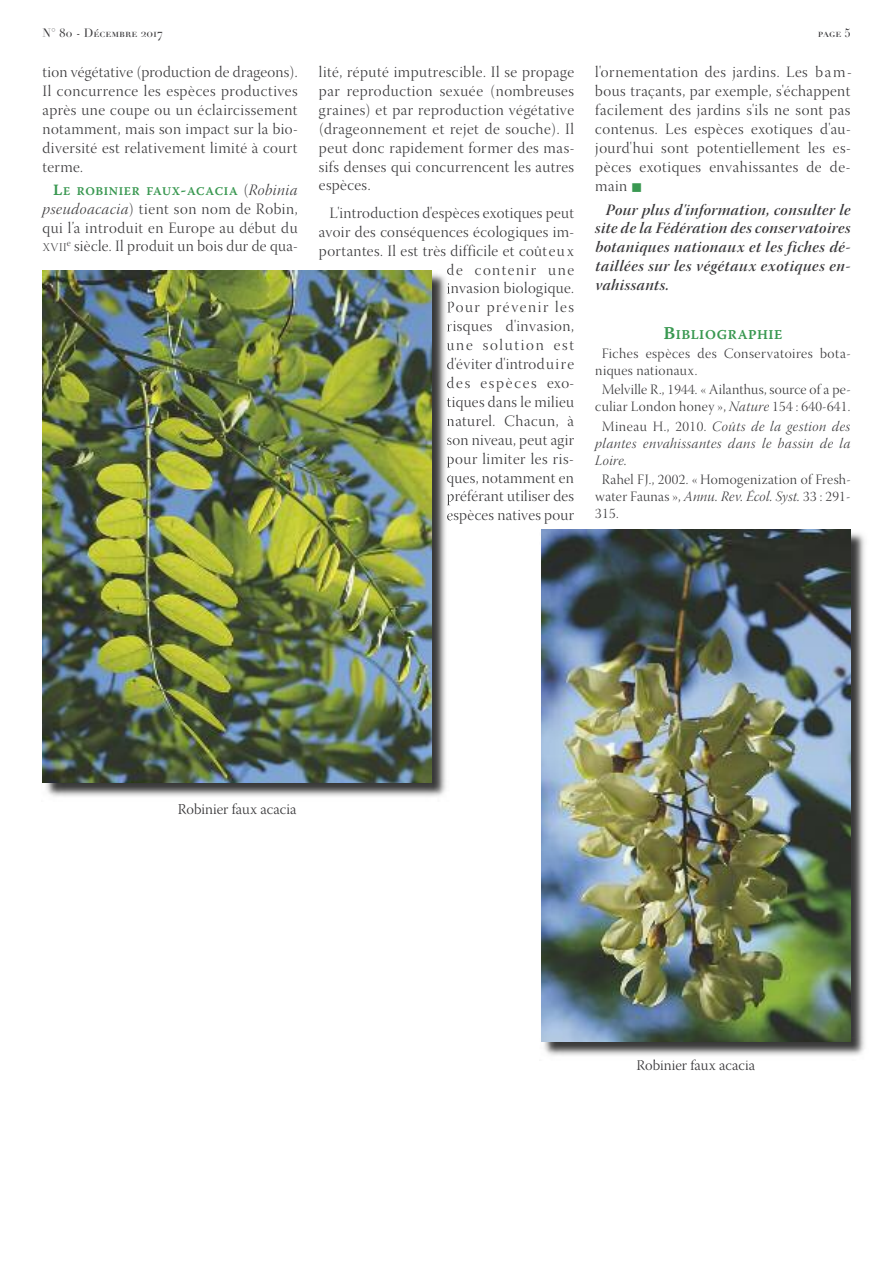
<style>
.page{position:relative;width:893px;height:1263px;background:#fff}
.page>*{position:absolute;margin:0;border:0;box-sizing:border-box;transform-origin:0 0}
.t1{font:15.75px/18.9px "Warnock Pro Light Disp";letter-spacing:.025em;color:#39383a;text-align:justify}
.t2{font:15.75px/18.9px "Warnock Pro Semibold It Disp";letter-spacing:.03em;color:#39383a;text-align:justify}
.t3{font:15px "Warnock Pro Light Subh";color:#39383a}
.t4{font:14.25px/17.1px "Warnock Pro Light Disp";letter-spacing:.025em;color:#39383a}
.t5{font:14.25px/17.1px "Warnock Pro Light It Disp";letter-spacing:.035em;color:#39383a;text-align:justify}
.t6{font:13.5px "Warnock Pro Semibold Capt";letter-spacing:.035em;color:#399851}
.t7{font:12px "Didot LH Roman SC";color:#39383a}
.t8{font:11.85px "Warnock Pro Semibold Capt";letter-spacing:.045em;color:#399851}
.s1{font-size:15.75px}
.s2{font-family:"Warnock Pro Light Disp";font-size:15.75px;color:#39383a}
.s3{font-family:"Warnock Pro Light It Disp";font-size:15.75px;color:#39383a}
.s4{font-family:"Warnock Pro Light It Disp"}
.s5{font-size:11.85px}
.s6{color:#399851}
.s7{font-size:18px}
.s8{font-family:"Warnock Pro Light Disp"}
</style>
<div class="page">
<img style="left:42px;top:270px;width:409px;height:527px">
<svg style="left:447px;top:269px;width:4px;height:6px"></svg>
<svg style="left:447px;top:283px;width:4px;height:11px"></svg>
<svg style="left:447px;top:302px;width:4px;height:13px"></svg>
<svg style="left:447px;top:322px;width:4px;height:12px"></svg>
<svg style="left:447px;top:341px;width:4px;height:9px"></svg>
<svg style="left:447px;top:360px;width:4px;height:9px"></svg>
<svg style="left:447px;top:378px;width:4px;height:12px"></svg>
<svg style="left:447px;top:396px;width:4px;height:13px"></svg>
<svg style="left:447px;top:417px;width:4px;height:9px"></svg>
<svg style="left:447px;top:435px;width:4px;height:10px"></svg>
<svg style="left:447px;top:454px;width:4px;height:13px"></svg>
<svg style="left:447px;top:473px;width:4px;height:12px"></svg>
<svg style="left:447px;top:492px;width:4px;height:13px"></svg>
<svg style="left:447px;top:511px;width:4px;height:12px"></svg>
<img style="left:43px;top:271px;width:389px;height:511px">
<img style="left:541px;top:529px;width:324px;height:532px">
<img style="left:637px;top:1059px;width:59px;height:2px">
<img style="left:541px;top:530px;width:309px;height:511px">
<p class="t7" style="left:43px;top:28px;width:122px">N° 80 - Décembre 2017</p>
<p class="t7" style="left:818px;top:28px;width:34px">page 5</p>
<p class="t1" style="left:43px;top:64px;width:257px">tion végétative (production de drageons).<br>Il concurrence les espèces productives après une coupe ou un éclaircissement notamment, mais son impact sur la bio&shy;diversité est relativement limité à court terme.</p>
<p class="t8" style="left:53px;top:186px;width:246px"><span class="s1">L</span>E ROBINIER FAUX<span class="s1">-</span>ACACIA <span class="s2">(</span><span class="s3">Robinia</span></p>
<p class="t1" style="left:43px;top:200px;width:257px"><span class="s4">pseudoacacia</span>) tient son nom de Robin, qui l’a introduit en Europe au début du <span class="s5">xVII</span><sup>e</sup> siècle. Il produit un bois dur de qua-</p>
<p class="t1" style="left:319px;top:64px;width:257px">lité, réputé imputrescible. Il se propage par reproduction sexuée (nombreuses graines) et par reproduction végétative (drageonnement et rejet de souche). Il peut donc rapidement former des mas&shy;sifs denses qui concurrencent les autres espèces.</p>
<p class="t1" style="left:319px;top:205px;width:257px;text-align:right">L'introduction d'espèces exotiques peut avoir des conséquences écologiques im&shy;portantes. Il est très difficile et coûteux de contenir une<br>invasion biologique.<br>Pour prévenir les<br>risques d'invasion,<br>une solution est<br>d'éviter d'introduire<br>des espèces exo-<br>tiques dans le milieu<br>naturel. Chacun, à<br>son niveau, peut agir<br>pour limiter les ris-<br>ques, notamment en<br>préférant utiliser des<br>espèces natives pour</p>
<p class="t1" style="left:595px;top:64px;width:258px">l'ornementation des jardins. Les bam&shy;bous traçants, par exemple, s'échappent facilement des jardins s'ils ne sont pas contenus. Les espèces exotiques d'au&shy;jourd'hui sont potentiellement les es&shy;pèces exotiques envahissantes de de&shy;main <span class="s6">■</span></p>
<p class="t2" style="left:595px;top:201px;width:257px;text-indent:11px">Pour plus d'information, consulter le site de la Fédération des conservatoires botaniques nationaux et les fiches dé&shy;taillées sur les végétaux exotiques en&shy;vahissants.</p>
<p class="t6" style="left:663px;top:330px;width:120px"><span class="s7">B</span>IBLIOGRAPHIE</p>
<p class="t4" style="left:595px;top:346px;width:257px;text-indent:6px">Fiches espèces des Conservatoires bota&shy;niques nationaux.</p>
<p class="t4" style="left:595px;top:382px;width:257px;text-align:center">Melville R., 1944. «Ailanthus, source of a pe&shy;culiar London honey », <span class="s4">Nature</span> 154 : 640-641.</p>
<p class="t5" style="left:595px;top:418px;width:257px;text-indent:6px"><span class="s8">Mineau H., 2010.</span> Coûts de la gestion des plantes envahissantes dans le bassin de la Loire.</p>
<p class="t4" style="left:595px;top:472px;width:257px;text-align:justify;text-indent:6px">Rahel FJ., 2002. « Homogenization of Fresh&shy;water Faunas », <span class="s4">Annu. Rev. Écol. Syst.</span> 33 : 291- 315.</p>
<p class="t3" style="left:178px;top:803px;width:120px">Robinier faux acacia</p>
<p class="t3" style="left:636px;top:1059px;width:120px">Robinier faux acacia</p>
</div>
